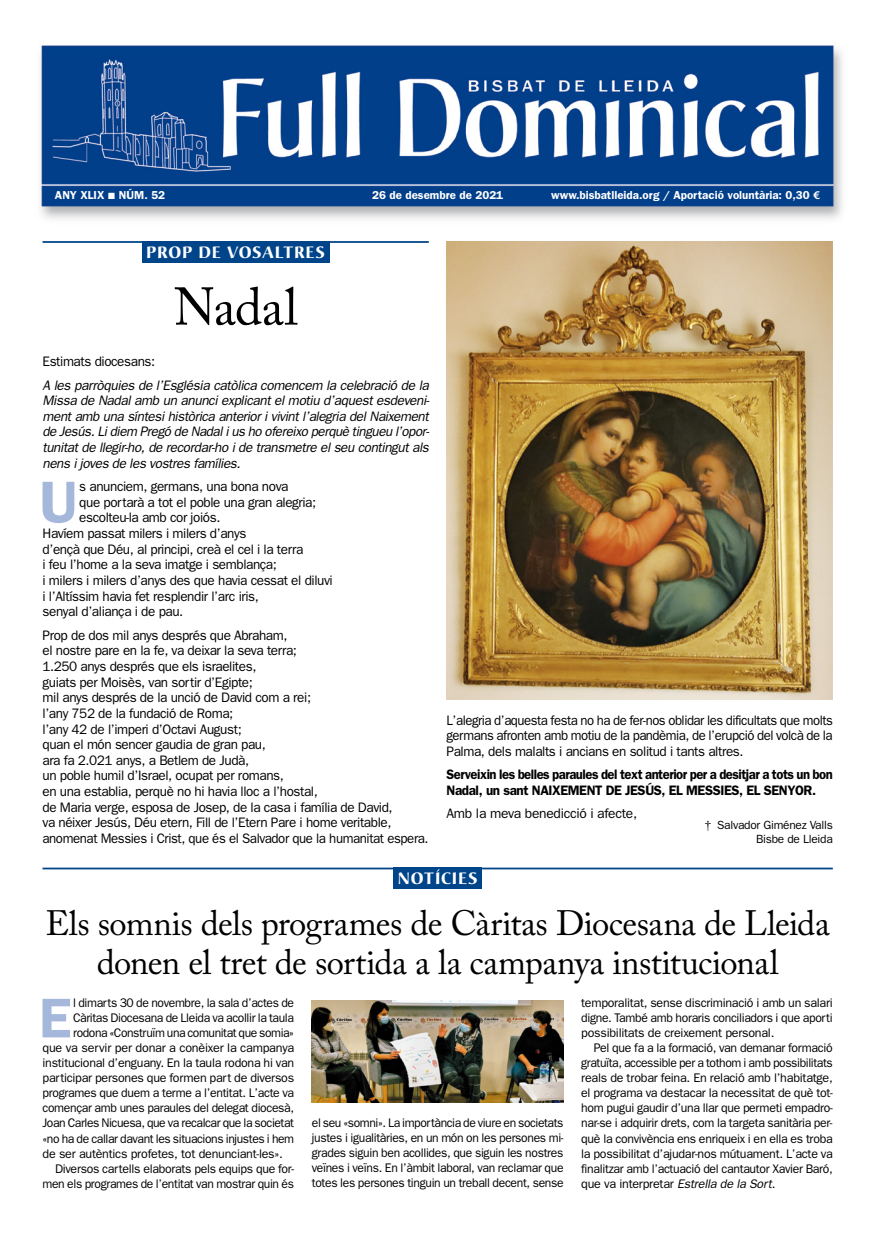
<style>
.page{position:relative;width:886px;height:1241px;background:#fff}
.page>*{position:absolute;margin:0;border:0;box-sizing:border-box;transform-origin:0 0}
.t1{font:600 59.25px "Franklin Gothic";color:#a5b8db}
.t2{font:600 56.25px "Franklin Gothic";color:#a5b8db}
.t3{font:52.5px "Adobe Caslon Pro";letter-spacing:-.015em;color:#000}
.t4{font:35px/38.8px "Adobe Caslon Pro";letter-spacing:-.015em;color:#000;text-align:center}
.t5{font:700 16.25px "Christiana";letter-spacing:.05em;color:#fff}
.t6{font:13.75px/15.6px "Franklin Gothic";letter-spacing:-.03em;color:#000}
.t7{font:italic 13.75px/15.6px "Franklin Gothic";letter-spacing:-.03em;color:#000;text-align:justify}
.t8{font:13.75px/15.6px "Franklin Gothic";letter-spacing:-.03em;color:#000;text-align:justify;scale:.95 1}
.t9{font:600 13.75px/15.6px "Franklin Gothic";letter-spacing:-.035em;color:#000;scale:.95 1}
.t10{font:12.5px/15px "Franklin Gothic";letter-spacing:-.025em;color:#000;text-align:justify}
.t11{font:11.88px/13.8px "Franklin Gothic";letter-spacing:-.02em;color:#000;text-align:right}
.t12{font:600 11.5px "Franklin Gothic";color:#fff}
.s1{font-family:"European Pi Three";font-weight:400;font-size:9px}
.s2{font-family:"Euro Sans ITC";font-weight:700}
.s3{font-style:italic}
</style>
<div class="page">
<img style="left:39px;top:45px;width:803px;height:174px">
<div style="left:142px;top:241px;width:188px;height:21px;background:#00448a"></div>
<hr style="left:43px;top:241px;width:386px;height:2px;background:#00448a">
<div style="left:393px;top:867px;width:89px;height:21px;background:#00448a"></div>
<hr style="left:43px;top:867px;width:790px;height:2px;background:#00448a">
<img style="left:312px;top:1000px;width:251px;height:102px">
<img style="left:446px;top:241px;width:387px;height:458px">
<p class="t12" style="left:55px;top:188px;width:112px">ANY XLIX <span class="s1">L</span> NÚM. 52</p>
<p class="t12" style="left:372px;top:188px;width:133px">26 de desembre de 2021</p>
<p class="t12" style="left:551px;top:188px;width:271px">www.bisbatlleida.org / Aportació voluntària: 0,30 <span class="s2">E</span></p>
<h3 class="t5" style="left:146px;top:241px;width:180px">PROP DE VOSALTRES</h3>
<h3 class="t3" style="left:174px;top:276px;width:126px">Nadal</h3>
<p class="t6" style="left:43px;top:353px;width:114px">Estimats diocesans:</p>
<p class="t7" style="left:43px;top:377px;width:388px">A les parròquies de l’Església catòlica comencem la celebració de la Missa de Nadal amb un anunci explicant el motiu d’aquest esdeveni&shy;ment amb una síntesi històrica anterior i vivint l’alegria del Naixement de Jesús. Li diem Pregó de Nadal i us ho ofereixo perquè tingueu l’opor&shy;tunitat de llegir-ho, de recordar-ho i de transmetre el seu contingut als nens i joves de les vostres famílies.</p>
<h1 class="t1" style="left:39px;top:467px;width:40px">U</h1>
<p class="t6" style="left:79px;top:478px;width:211px">s anunciem, germans, una bona nova</p>
<p class="t6" style="left:79px;top:494px;width:238px">que portarà a tot el poble una gran alegria;</p>
<p class="t6" style="left:79px;top:509px;width:143px">escolteu-la amb cor joiós.</p>
<p class="t6" style="left:43px;top:525px;width:205px">Havíem passat milers i milers d’anys</p>
<p class="t6" style="left:43px;top:541px;width:262px">d’ençà que Déu, al principi, creà el cel i la terra</p>
<p class="t6" style="left:43px;top:556px;width:236px">i feu l’home a la seva imatge i semblança;</p>
<p class="t6" style="left:43px;top:572px;width:292px">i milers i milers d’anys des que havia cessat el diluvi</p>
<p class="t6" style="left:43px;top:587px;width:218px">i l’Altíssim havia fet resplendir l’arc iris,</p>
<p class="t6" style="left:43px;top:603px;width:142px">senyal d’aliança i de pau.</p>
<p class="t6" style="left:43px;top:627px;width:387px">Prop de dos mil anys després que Abraham,<br>el nostre pare en la fe, va deixar la seva terra;<br>1.250 anys després que els israelites,<br>guiats per Moisès, van sortir d’Egipte;<br>mil anys després de la unció de David com a rei;<br>l’any 752 de la fundació de Roma;<br>l’any 42 de l’imperi d’Octavi August;<br>quan el món sencer gaudia de gran pau,<br>ara fa 2.021 anys, a Betlem de Judà,<br>un poble humil d’Israel, ocupat per romans,<br>en una establia, perquè no hi havia lloc a l’hostal,<br>de Maria verge, esposa de Josep, de la casa i família de David,<br>va néixer Jesús, Déu etern, Fill de l’Etern Pare i home veritable, anomenat Messies i Crist, que és el Salvador que la humanitat espera.</p>
<p class="t8" style="left:446px;top:711px;width:408px">L’alegria d’aquesta festa no ha de fer-nos oblidar les dificultats que molts germans afronten amb motiu de la pandèmia, de l’erupció del volcà de la Palma, dels malalts i ancians en solitud i tants altres.</p>
<p class="t9" style="left:446px;top:766px;width:408px">Serveixin les belles paraules del text anterior per a desitjar a tots un bon<br>Nadal, un sant NAIXEMENT DE JESÚS, EL MESSIES, EL SENYOR.</p>
<p class="t6" style="left:446px;top:805px;width:192px">Amb la meva benedicció i afecte,</p>
<p class="t11" style="left:704px;top:817px;width:130px">† Salvador Giménez Valls<br>Bisbe de Lleida</p>
<h3 class="t5" style="left:398px;top:868px;width:81px">NOTÍCIES</h3>
<h3 class="t4" style="left:46px;top:903px;width:786px">Els somnis dels programes de Càritas Diocesana de Lleida donen el tret de sortida a la campanya institucional</h3>
<h2 class="t2" style="left:39px;top:984px;width:34px">E</h2>
<p class="t10" style="left:73px;top:995px;width:223px">l dimarts 30 de novembre, la sala d’actes de</p>
<p class="t10" style="left:73px;top:1010px;width:222px">Càritas Diocesana de Lleida va acollir la taula</p>
<p class="t10" style="left:73px;top:1025px;width:223px">rodona «Construïm una comunitat que somia»</p>
<p class="t10" style="left:43px;top:1040px;width:253px">que va servir per donar a conèixer la campanya</p>
<p class="t10" style="left:43px;top:1055px;width:253px">institucional d’enguany. En la taula rodona hi van</p>
<p class="t10" style="left:43px;top:1070px;width:253px">participar persones que formen part de diversos</p>
<p class="t10" style="left:43px;top:1085px;width:253px">programes que duem a terme a l’entitat. L’acte va</p>
<p class="t10" style="left:43px;top:1100px;width:253px">començar amb unes paraules del delegat diocesà,</p>
<p class="t10" style="left:43px;top:1115px;width:253px">Joan Carles Nicuesa, que va recalcar que la societat</p>
<p class="t10" style="left:43px;top:1130px;width:253px">«no ha de callar davant les situacions injustes i hem</p>
<p class="t10" style="left:43px;top:1145px;width:242px">de ser autèntics profetes, tot denunciant-les».</p>
<p class="t10" style="left:55px;top:1160px;width:241px">Diversos cartells elaborats pels equips que for-</p>
<p class="t10" style="left:43px;top:1175px;width:253px">men els programes de l’entitat van mostrar quin és</p>
<p class="t10" style="left:312px;top:1115px;width:253px">el seu «somni». La importància de viure en societats justes i igualitàries, en un món on les persones mi&shy;grades siguin ben acollides, que siguin les nostres veïnes i veïns. En l’àmbit laboral, van reclamar que totes les persones tinguin un treball decent, sense</p>
<p class="t10" style="left:581px;top:995px;width:253px">temporalitat, sense discriminació i amb un salari digne. També amb horaris conciliadors i que aporti possibilitats de creixement personal.</p>
<p class="t10" style="left:581px;top:1040px;width:253px;text-indent:13px">Pel que fa a la formació, van demanar formació gratuïta, accessible per a tothom i amb possibilitats reals de trobar feina. En relació amb l’habitatge, el programa va destacar la necessitat de què tot&shy;hom pugui gaudir d’una llar que permeti empadro&shy;nar-se i adquirir drets, com la targeta sanitària per&shy;què la convivència ens enriqueix i en ella es troba la possibilitat d’ajudar-nos mútuament. L’acte va finalitzar amb l’actuació del cantautor Xavier Baró, que va interpretar <span class="s3">Estrella de la Sort</span>.</p>
</div>
